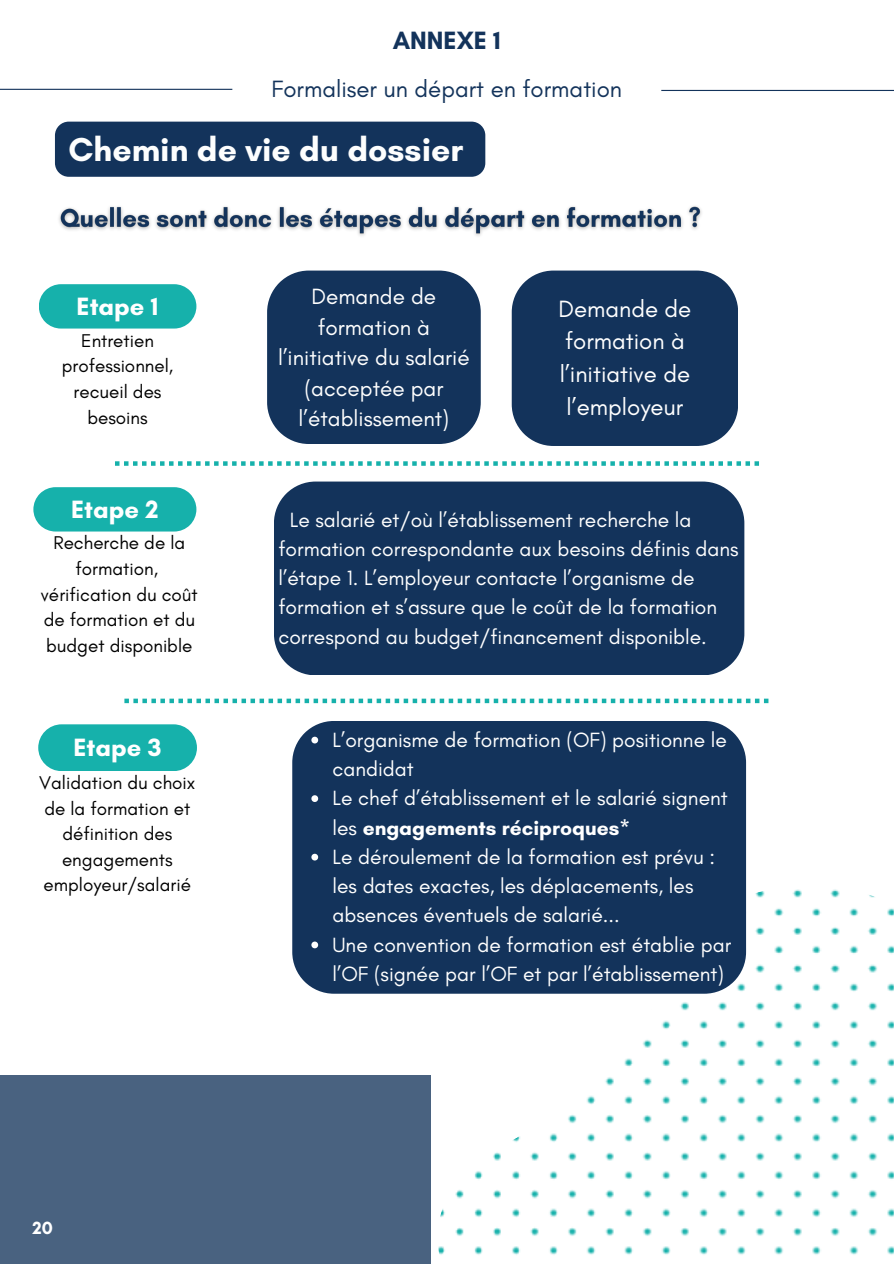
<style>
.page{position:relative;width:894px;height:1264px;background:#fff}
.page>*{position:absolute;margin:0;border:0;box-sizing:border-box;transform-origin:0 0}
.t1{font:700 33.75px "Glacial Indifference";color:#fdfefe}
.t2{font:700 25.5px "Glacial Indifference";color:#fff}
.t3{font:700 25.5px "Glacial Indifference";color:#13335b}
.t4{font:24px/32.7px "Glacial Indifference";color:#fff}
.t5{font:24px "Glacial Indifference";color:#13335b}
.t6{font:22.5px/30.3px "Glacial Indifference";color:#fff;text-align:center}
.t7{font:21px/29.2px "Glacial Indifference";color:#fff}
.t8{font:18.75px/25.7px "Glacial Indifference";color:#000;text-align:center}
.t9{font:700 18px "Glacial Indifference";color:#fff}
.s1{font-weight:700}
</style>
<div class="page">
<div style="left:0;top:1074px;width:430px;height:189px;background:#496280"></div>
<hr style="left:0;top:89px;width:232px;height:1px;background:#13335b">
<hr style="left:661px;top:90px;width:232px;height:1px;background:#13335b">
<svg style="left:437px;top:885px;width:456px;height:370px"></svg>
<div style="left:267px;top:270px;width:213px;height:174px;background:#13335b"></div>
<svg style="left:39px;top:284px;width:157px;height:44px"></svg>
<div style="left:511px;top:270px;width:226px;height:176px;background:#13335b"></div>
<div style="left:38px;top:724px;width:159px;height:47px;background:#16b1ab;border-radius:23px"></div>
<div style="left:292px;top:721px;width:453px;height:272px;background:#13335b"></div>
<svg style="left:311px;top:736px;width:7px;height:7px"></svg>
<svg style="left:311px;top:795px;width:7px;height:7px"></svg>
<svg style="left:311px;top:853px;width:7px;height:7px"></svg>
<svg style="left:311px;top:941px;width:7px;height:7px"></svg>
<svg style="left:115px;top:461px;width:643px;height:5px"></svg>
<svg style="left:33px;top:487px;width:163px;height:44px"></svg>
<div style="left:274px;top:481px;width:470px;height:194px;background:#13335b"></div>
<img style="left:59px;top:206px;width:643px;height:30px">
<div style="left:55px;top:122px;width:430px;height:55px;background:#13335b;border-radius:14px"></div>
<svg style="left:124px;top:698px;width:644px;height:5px"></svg>
<p class="t3" style="left:392px;top:25px;width:110px">ANNEXE 1</p>
<h5 class="t5" style="left:271px;top:74px;width:352px">Formaliser un départ en formation</h5>
<p class="t1" style="left:68px;top:129px;width:396px">Chemin de vie du dossier</p>
<h2 class="t6" style="left:278px;top:281px;width:193px">Demande de formation à l’initiative du salarié (acceptée par l’établissement)</h2>
<h4 class="t2" style="left:77px;top:290px;width:83px">Etape 1</h4>
<h1 class="t4" style="left:558px;top:292px;width:134px">Demande de formation à l’initiative de l’employeur</h1>
<p class="t8" style="left:62px;top:327px;width:113px">Entretien professionnel, recueil des besoins</p>
<p class="t2" style="left:71px;top:493px;width:89px">Etape 2</p>
<p class="t7" style="left:278px;top:504px;width:461px;text-indent:11px">Le salarié et/où l’établissement recherche la formation correspondante aux besoins définis dans l’étape 1. L’employeur contacte l’organisme de formation et s’assure que le coût de la formation correspond au budget/financement disponible.</p>
<h3 class="t8" style="left:53px;top:530px;width:133px">Recherche de la formation,</h3>
<p class="t8" style="left:41px;top:581px;width:158px;text-align:left">vérification du coût de formation et du budget disponible</p>
<h3 class="t2" style="left:73px;top:731px;width:90px">Etape 3</h3>
<p class="t7" style="left:332px;top:725px;width:396px">L’organisme de formation (OF) positionne le candidat</p>
<h5 class="t7" style="left:332px;top:783px;width:396px">Le chef d’établissement et le salarié signent les <span class="s1">engagements réciproques*</span></h5>
<h4 class="t7" style="left:332px;top:842px;width:384px">Le déroulement de la formation est prévu : les dates exactes, les déplacements, les absences éventuels de salarié...</h4>
<h3 class="t7" style="left:332px;top:929px;width:400px">Une convention de formation est établie par l’OF (signée par l’OF et par l’établissement)</h3>
<p class="t8" style="left:39px;top:769px;width:158px">Validation du choix de la formation et définition des engagements employeur/salarié</p>
<p class="t9" style="left:33px;top:1216px;width:22px">20</p>
</div>
